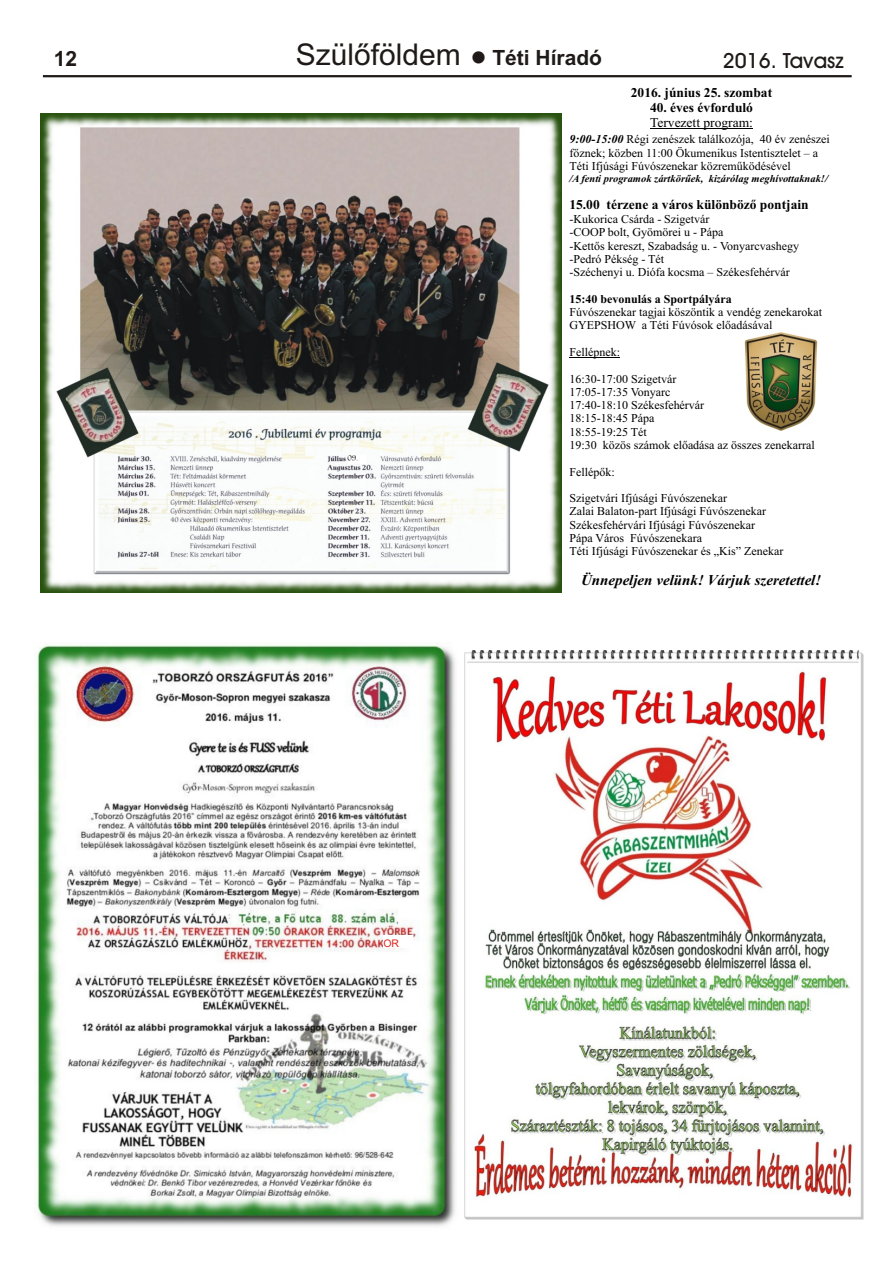
<style>
.page{position:relative;width:894px;height:1263px;background:#fff}
.page>*{position:absolute;margin:0;border:0;box-sizing:border-box;transform-origin:0 0}
.t1{font:30px "Arial";color:#1f1a17}
.t2{font:21px "Century Gothic";color:#1f1a17}
.t3{font:700 21px "Arial";color:#1f1a17}
.t4{font:italic 700 15px "Times New Roman";color:#000}
.t5{font:700 13.5px "Times New Roman";color:#000}
.t6{font:13.5px "Times New Roman";color:#000}
.t7{font:12px/13.4px "Times New Roman";color:#000}
.t8{font:700 12px "Times New Roman";color:#000}
.t9{font:italic 700 10.5px "Times New Roman";color:#000}
.t10{font:10.5px "Arial";color:#d9261c}
.t11{font:8.25px "Andalus";color:#1f1a17}
.s1{font-weight:700;font-size:21px}
.s2{font-weight:700;font-style:italic}
</style>
<div class="page">
<hr style="left:43px;top:75px;width:809px;height:2px;background:#1f1a17">
<img style="left:36px;top:645px;width:420px;height:581px">
<hr style="left:569px;top:357px;width:51px;height:1px;background:#000">
<img style="left:40px;top:113px;width:521px;height:480px">
<hr style="left:650px;top:128px;width:103px;height:1px;background:#000">
<img style="left:745px;top:332px;width:72px;height:99px">
<img style="left:465px;top:651px;width:398px;height:568px">
<div style="left:383px;top:936px;width:29px;height:12px;background:#fff"></div>
<div style="left:349px;top:455px;width:17px;height:9px;background:#fff"></div>
<h2 class="t3" style="left:54px;top:51px;width:25px">12</h2>
<h1 class="t1" style="left:296px;top:43px;width:308px">Szülõföldem ● <span class="s1">Téti Híradó</span></h1>
<h2 class="t2" style="left:723px;top:52px;width:123px">2016. Tavasz</h2>
<p class="t11" style="left:347px;top:452px;width:12px">09.</p>
<p class="t10" style="left:383px;top:939px;width:17px">OR</p>
<p class="t5" style="left:631px;top:88px;width:143px">2016. június 25. szombat</p>
<p class="t5" style="left:650px;top:103px;width:105px">40. éves évforduló</p>
<p class="t6" style="left:650px;top:118px;width:104px">Tervezett program:</p>
<p class="t7" style="left:569px;top:134px;width:262px"><span class="s2">9:00-15:00</span> Régi zenészek találkozója, 40 év zenészei fõznek; közben 11:00 Ökumenikus Istentisztelet – a<br>Téti Ifjúsági Fúvószenekar közremûködésével</p>
<p class="t9" style="left:569px;top:175px;width:260px">/A fenti programok zártkörûek, kizárólag meghívottaknak!/</p>
<p class="t5" style="left:569px;top:200px;width:241px">15.00 térzene a város különbözõ pontjain</p>
<p class="t7" style="left:569px;top:214px;width:231px">-Kukorica Csárda - Szigetvár<br>-COOP bolt, Gyömörei u - Pápa<br>-Kettõs kereszt, Szabadság u. - Vonyarcvashegy -Pedró Pékség - Tét<br>-Széchenyi u. Diófa kocsma – Székesfehérvár</p>
<p class="t8" style="left:569px;top:295px;width:164px">15:40 bevonulás a Sportpályára</p>
<p class="t7" style="left:569px;top:307px;width:254px">Fúvószenekar tagjai köszöntik a vendég zenekarokat<br>GYEPSHOW a Téti Fúvósok elõadásával</p>
<p class="t7" style="left:569px;top:346px;width:52px">Fellépnek:</p>
<p class="t7" style="left:569px;top:373px;width:247px">16:30-17:00 Szigetvár<br>17:05-17:35 Vonyarc<br>17:40-18:10 Székesfehérvár<br>18:15-18:45 Pápa<br>18:55-19:25 Tét<br>19:30 közös számok elõadása az összes zenekarral</p>
<p class="t7" style="left:569px;top:466px;width:47px">Fellépõk:</p>
<p class="t7" style="left:569px;top:493px;width:216px">Szigetvári Ifjúsági Fúvószenekar<br>Zalai Balaton-part Ifjúsági Fúvószenekar Székesfehérvári Ifjúsági Fúvószenekar<br>Pápa Város Fúvószenekara<br>Téti Ifjúsági Fúvószenekar és „Kis” Zenekar</p>
<p class="t4" style="left:581px;top:574px;width:242px">Ünnepeljen velünk! Várjuk szeretettel!</p>
</div>
